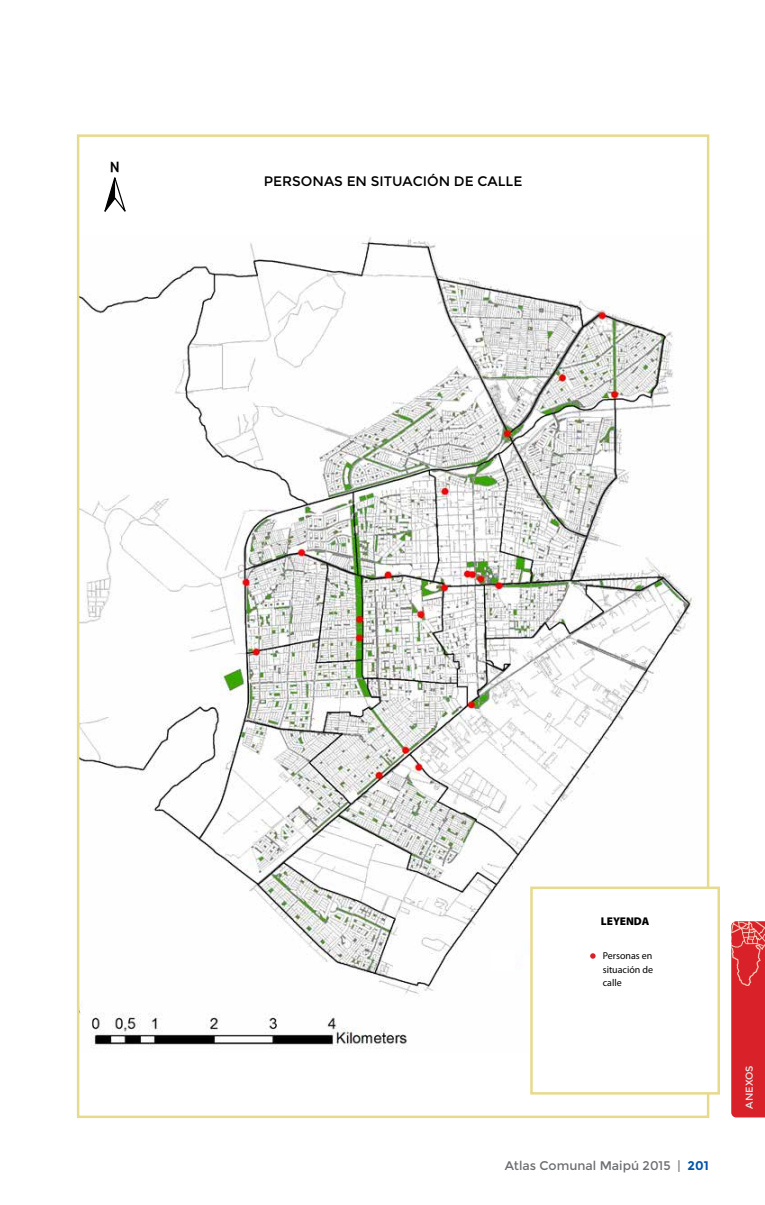
<style>
.page{position:relative;width:765px;height:1205px;background:#fff}
.page>*{position:absolute;margin:0;border:0;box-sizing:border-box;transform-origin:0 0}
.t1{font:700 15px "Indo Sans";color:#000}
.t2{font:13.75px "Montserrat";color:#000}
.t3{font:12.5px "Montserrat";color:#6d6e71}
.t4{font:900 11.25px "Myriad Pro";color:#000}
.t5{font:10px/13.8px "Myriad Pro";color:#000;text-align:justify}
.t6{font:10px "Montserrat";color:#e5e6e7}
.s1{font-weight:700;color:#0054a6}
</style>
<div class="page">
<svg style="left:731px;top:921px;width:34px;height:196px;background:#da3035"></svg>
<div style="left:743px;top:999px;width:13px;height:110px;background:#d82128"></div>
<img style="left:80px;top:237px;width:615px;height:812px">
<div style="left:530px;top:886px;width:190px;height:208px;background:#fff;border:2px solid #e6da8d"></div>
<svg style="left:590px;top:953px;width:6px;height:6px"></svg>
<div style="left:491px;top:950px;width:24px;height:20px;background:#fff"></div>
<svg style="left:104px;top:177px;width:22px;height:35px"></svg>
<p class="t1" style="left:110px;top:160px;width:11px">N</p>
<p class="t2" style="left:264px;top:173px;width:260px">PERSONAS EN SITUACIÓN DE CALLE</p>
<p class="t4" style="left:601px;top:915px;width:50px">LEYENDA</p>
<p class="t5" style="left:603px;top:948px;width:52px">Personas en situación de calle</p>
<p class="t3" style="left:505px;top:1158px;width:205px">Atlas Comunal Maipú 2015 | <span class="s1">201</span></p>
<p class="t6" style="left:743px;top:1109px;width:45px;rotate:-90deg">ANEXOS</p>
</div>
